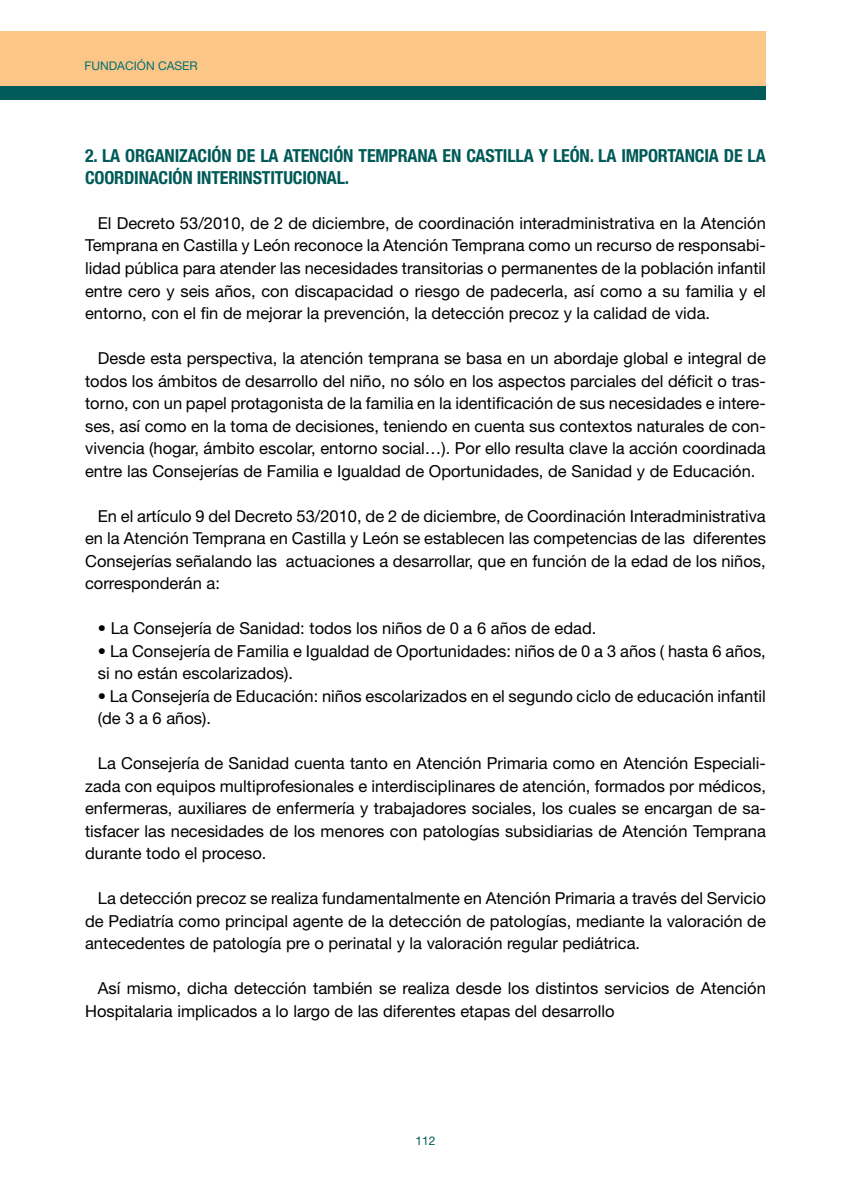
<style>
.page{position:relative;width:851px;height:1191px;background:#fff}
.page>*{position:absolute;margin:0;border:0;box-sizing:border-box;transform-origin:0 0}
.t1{font:700 condensed 18px "Helvetica Neue LT Std";letter-spacing:-.01em;color:#005a58}
.t2{font:16.5px/22.5px "Helvetica Neue LT Std";color:#000;text-align:justify}
.t3{font:12px "Helvetica Neue LT Std";color:#007071}
.t4{font:12px "Helvetica Neue LT Std";color:#005a58}
</style>
<div class="page">
<div style="left:0;top:31px;width:765px;height:56px;background:#fdc689"></div>
<div style="left:0;top:87px;width:765px;height:13px;background:#005a58"></div>
<p class="t3" style="left:85px;top:58px;width:115px">FUNDACIÓN CASER</p>
<p class="t1" style="left:85px;top:144px;width:113px">2. LA ORGANIZACIÓN</p>
<p class="t1" style="left:236px;top:144px;width:57px">DELA ATENCIÓN</p>
<p class="t1" style="left:358px;top:144px;width:50px">TEMPRANA</p>
<p class="t1" style="left:442px;top:144px;width:34px">EN CASTILLA</p>
<p class="t1" style="left:538px;top:144px;width:25px">Y LEÓN</p>
<p class="t1" style="left:589px;top:144px;width:69px">. LA IMPORTANCIA</p>
<p class="t1" style="left:723px;top:144px;width:34px">DE LA</p>
<p class="t1" style="left:85px;top:167px;width:11px">COOR</p>
<p class="t1" style="left:124px;top:167px;width:20px">DINACIÓN</p>
<p class="t1" style="left:197px;top:167px;width:10px">INTERINSTITUCIONAL</p>
<p class="t1" style="left:345px;top:167px;width:6px">.</p>
<p class="t2" style="left:85px;top:212px;width:682px;text-indent:13px">El Decreto 53/2010, de 2 de diciembre, de coordinación interadministrativa en la Atención Temprana en Castilla y León reconoce la Atención Temprana como un recurso de responsabi&shy;lidad pública para atender las necesidades transitorias o permanentes de la población infantil entre cero y seis años, con discapacidad o riesgo de padecerla, así como a su familia y el entorno, con el fin de mejorar la prevención, la detección precoz y la calidad de vida.</p>
<p class="t2" style="left:85px;top:347px;width:682px;text-indent:13px">Desde esta perspectiva, la atención temprana se basa en un abordaje global e integral de todos los ámbitos de desarrollo del niño, no sólo en los aspectos parciales del déficit o tras&shy;torno, con un papel protagonista de la familia en la identificación de sus necesidades e intere&shy;ses, así como en la toma de decisiones, teniendo en cuenta sus contextos naturales de con&shy;vivencia (hogar, ámbito escolar, entorno social…). Por ello resulta clave la acción coordinada entre las Consejerías de Familia e Igualdad de Oportunidades, de Sanidad y de Educación.</p>
<p class="t2" style="left:85px;top:504px;width:682px;text-indent:13px">En el artículo 9 del Decreto 53/2010, de 2 de diciembre, de Coordinación Interadministrativa en la Atención Temprana en Castilla y León se establecen las competencias de las diferentes Consejerías señalando las actuaciones a desarrollar, que en función de la edad de los niños, corresponderán a:</p>
<p class="t2" style="left:98px;top:617px;width:500px">• La Consejería de Sanidad: todos los niños de 0 a 6 años de edad.</p>
<p class="t2" style="left:98px;top:639px;width:669px">• La Consejería de Familia e Igualdad de Oportunidades: niños de 0 a 3 años ( hasta 6 años, si no están escolarizados).</p>
<p class="t2" style="left:98px;top:684px;width:669px">• La Consejería de Educación: niños escolarizados en el segundo ciclo de educación infantil (de 3 a 6 años).</p>
<p class="t2" style="left:85px;top:752px;width:682px;text-indent:13px">La Consejería de Sanidad cuenta tanto en Atención Primaria como en Atención Especiali&shy;zada con equipos multiprofesionales e interdisciplinares de atención, formados por médicos, enfermeras, auxiliares de enfermería y trabajadores sociales, los cuales se encargan de sa&shy;tisfacer las necesidades de los menores con patologías subsidiarias de Atención Temprana durante todo el proceso.</p>
<p class="t2" style="left:85px;top:887px;width:682px;text-indent:13px">La detección precoz se realiza fundamentalmente en Atención Primaria a través del Servicio de Pediatría como principal agente de la detección de patologías, mediante la valoración de antecedentes de patología pre o perinatal y la valoración regular pediátrica.</p>
<p class="t2" style="left:85px;top:977px;width:682px;text-indent:13px">Así mismo, dicha detección también se realiza desde los distintos servicios de Atención<br>Hospitalaria implicados a lo largo de las diferentes etapas del desarrollo</p>
<p class="t4" style="left:415px;top:1133px;width:22px">112</p>
</div>
